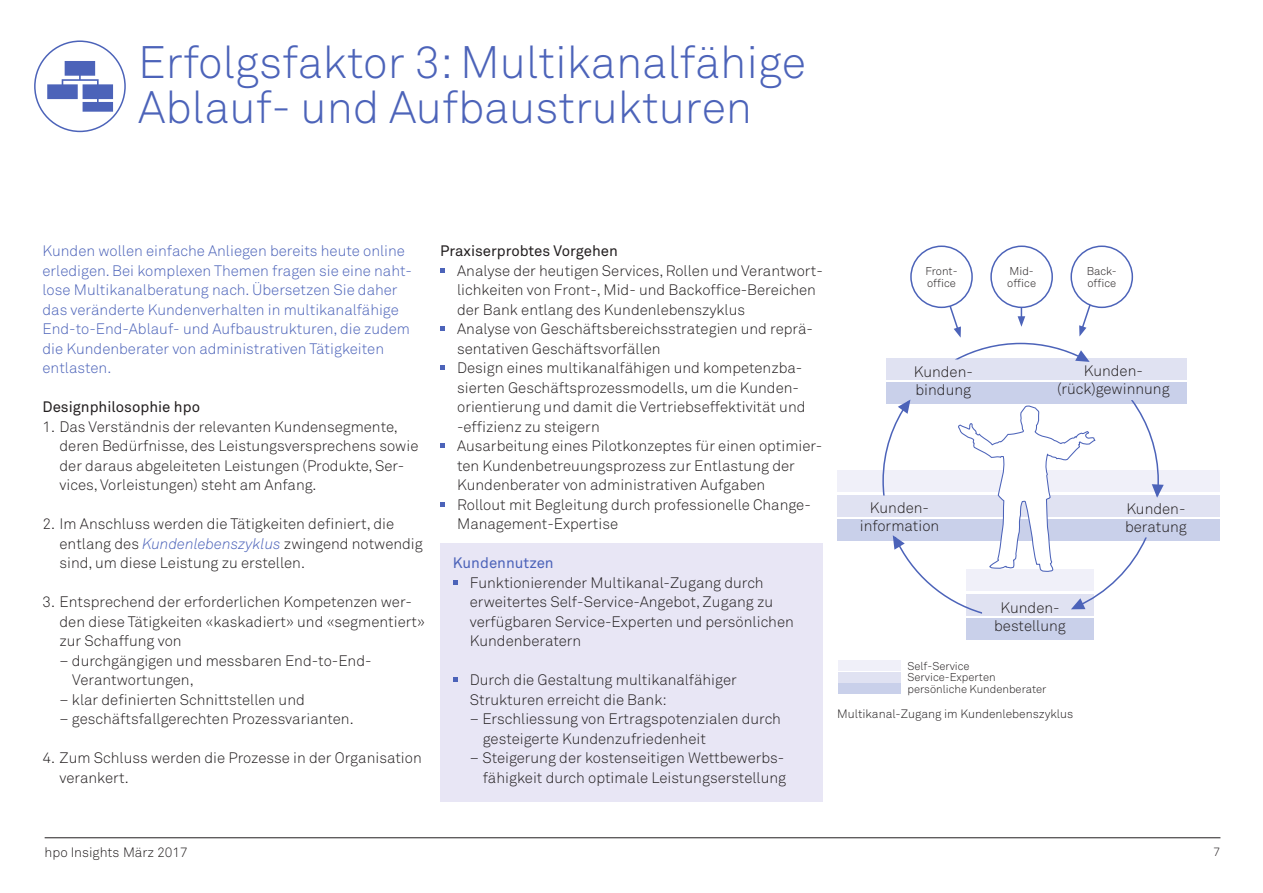
<style>
.page{position:relative;width:1263px;height:893px;background:#fff}
.page>*{position:absolute;margin:0;border:0;box-sizing:border-box;transform-origin:0 0}
.Seitentitel_30pt{font:300 45px "Akkurat Std";color:#4c63b9}
.Lauftext{font:300 15px/19.5px "Akkurat Std";color:#231f20}
.Lauftext-2{font:300 15px/19.5px "Akkurat Std";color:#4c63b9}
.Absatzformat_1{font:300 15px "Akkurat Std";color:#231f20}
.Lauftext-3{font:15px "Akkurat Std";color:#231f20}
.Lauftext-4{font:15px "Akkurat Std";color:#4c63b9}
.t1{font:300 13.5px "Akkurat Std";color:#231f20}
.Grafiken_Legenden{font:300 12px "Akkurat Std";color:#231f20}
.Absatzformat_1-2{font:300 11.25px "Akkurat Std";color:#231f20}
.s1{font-style:italic;color:#4c63b9}
</style>
<div class="page">
<hr style="left:45px;top:837px;width:1175px;height:1px;background:#231f20">
<svg style="left:440px;top:268px;width:4px;height:5px"></svg>
<svg style="left:440px;top:327px;width:4px;height:4px"></svg>
<svg style="left:440px;top:366px;width:4px;height:4px"></svg>
<svg style="left:440px;top:444px;width:4px;height:4px"></svg>
<svg style="left:440px;top:502px;width:4px;height:5px"></svg>
<div style="left:34px;top:40px;width:92px;height:92px;border:2px solid #4c63b9;border-radius:50%"></div>
<div style="left:440px;top:543px;width:383px;height:259px;background:#e8e6f5"></div>
<svg style="left:453px;top:580px;width:4px;height:5px"></svg>
<svg style="left:453px;top:678px;width:4px;height:4px"></svg>
<svg style="left:47px;top:61px;width:66px;height:51px"></svg>
<div style="left:966px;top:594px;width:127px;height:21px;background:#e0e2f2"></div>
<div style="left:966px;top:618px;width:127px;height:21px;background:#c9d0ea"></div>
<div style="left:838px;top:471px;width:382px;height:21px;background:#f0f0f9"></div>
<div style="left:838px;top:495px;width:382px;height:21px;background:#e0e2f2"></div>
<div style="left:838px;top:519px;width:382px;height:21px;background:#c9d0ea"></div>
<div style="left:886px;top:358px;width:301px;height:22px;background:#e0e2f2"></div>
<div style="left:886px;top:382px;width:301px;height:22px;background:#c9d0ea"></div>
<div style="left:838px;top:660px;width:62px;height:10px;background:#f0f0f9"></div>
<div style="left:838px;top:672px;width:62px;height:10px;background:#e0e2f2"></div>
<div style="left:838px;top:684px;width:62px;height:10px;background:#c9d0ea"></div>
<div style="left:910px;top:245px;width:63px;height:63px;border:2px solid #4c63b9;border-radius:50%"></div>
<div style="left:990px;top:245px;width:63px;height:63px;border:2px solid #4c63b9;border-radius:50%"></div>
<div style="left:1070px;top:245px;width:63px;height:63px;border:2px solid #4c63b9;border-radius:50%"></div>
<svg style="left:882px;top:400px;width:282px;height:214px"></svg>
<svg style="left:948px;top:303px;width:144px;height:59px"></svg>
<p class="Seitentitel_30pt" style="left:138px;top:35px;width:669px">Erfolgsfaktor 3: Multikanalfähige</p>
<p class="Seitentitel_30pt" style="left:138px;top:80px;width:615px">Ablauf- und Aufbaustrukturen</p>
<p class="Lauftext-2" style="left:43px;top:241px;width:371px">Kunden wollen einfache Anliegen bereits heute online erledigen. Bei komplexen Themen fragen sie eine naht&shy;lose Multikanalberatung nach. Übersetzen Sie daher das veränderte Kundenverhalten in multikanalfähige End-to-End-Ablauf- und Aufbaustrukturen, die zudem die Kundenberater von administrativen Tätigkeiten entlasten.</p>
<p class="Lauftext-3" style="left:43px;top:398px;width:159px">Designphilosophie hpo</p>
<p class="Lauftext" style="left:60px;top:417px;width:360px;text-indent:-17px">1. Das Verständnis der relevanten Kundensegmente, deren Bedürfnisse, des Leistungsversprechens sowie der daraus abgeleiteten Leistungen (Produkte, Ser&shy;vices, Vorleistungen) steht am Anfang.</p>
<p class="Lauftext" style="left:60px;top:514px;width:365px;text-indent:-17px">2. Im Anschluss werden die Tätigkeiten definiert, die entlang des <span class="s1">Kundenlebenszyklus</span> zwingend notwendig sind, um diese Leistung zu erstellen.</p>
<p class="Lauftext" style="left:60px;top:592px;width:367px;text-indent:-17px">3. Entsprechend der erforderlichen Kompetenzen wer&shy;den diese Tätigkeiten «kaskadiert» und «segmentiert» zur Schaffung von</p>
<p class="Lauftext" style="left:60px;top:651px;width:314px">– durchgängigen und messbaren End-to-End-</p>
<p class="Lauftext" style="left:72px;top:670px;width:123px">Verantwortungen,</p>
<p class="Lauftext" style="left:60px;top:690px;width:247px">– klar definierten Schnittstellen und</p>
<p class="Lauftext" style="left:60px;top:709px;width:296px">– geschäftsfallgerechten Prozessvarianten.</p>
<p class="Lauftext" style="left:60px;top:748px;width:364px;text-indent:-17px">4. Zum Schluss werden die Prozesse in der Organisation verankert.</p>
<p class="Lauftext-3" style="left:440px;top:242px;width:179px">Praxiserprobtes Vorgehen</p>
<p class="Lauftext" style="left:457px;top:261px;width:367px">Analyse der heutigen Services, Rollen und Verantwort&shy;lichkeiten von Front-, Mid- und Backoffice-Bereichen der Bank entlang des Kundenlebenszyklus</p>
<p class="Lauftext" style="left:457px;top:319px;width:357px">Analyse von Geschäftsbereichsstrategien und reprä&shy;sentativen Geschäftsvorfällen</p>
<p class="Lauftext" style="left:457px;top:358px;width:350px">Design eines multikanalfähigen und kompetenzba&shy;sierten Geschäftsprozessmodells, um die Kunden&shy;orientierung und damit die Vertriebseffektivität und -effizienz zu steigern</p>
<p class="Lauftext" style="left:457px;top:436px;width:367px">Ausarbeitung eines Pilotkonzeptes für einen optimier&shy;ten Kundenbetreuungsprozess zur Entlastung der<br>Kundenberater von administrativen Aufgaben</p>
<p class="Lauftext" style="left:457px;top:495px;width:355px">Rollout mit Begleitung durch professionelle Change-<br>Management-Expertise</p>
<p class="Lauftext-4" style="left:453px;top:554px;width:102px">Kundennutzen</p>
<p class="Lauftext" style="left:470px;top:573px;width:325px">Funktionierender Multikanal-Zugang durch erweitertes Self-Service-Angebot, Zugang zu verfügbaren Service-Experten und persönlichen Kundenberatern</p>
<p class="Lauftext" style="left:470px;top:670px;width:268px">Durch die Gestaltung multikanalfähiger<br>Strukturen erreicht die Bank:</p>
<p class="Lauftext" style="left:470px;top:709px;width:313px">– Erschliessung von Ertragspotenzialen durch</p>
<p class="Lauftext" style="left:483px;top:729px;width:225px">gesteigerte Kundenzufriedenheit</p>
<p class="Lauftext" style="left:470px;top:748px;width:316px">– Steigerung der kostenseitigen Wettbewerbs-</p>
<p class="Lauftext" style="left:483px;top:768px;width:305px">fähigkeit durch optimale Leistungserstellung</p>
<p class="Absatzformat_1-2" style="left:925px;top:264px;width:34px">Front-</p>
<p class="Absatzformat_1-2" style="left:927px;top:276px;width:30px">office</p>
<p class="Absatzformat_1" style="left:914px;top:363px;width:61px">Kunden-</p>
<p class="Absatzformat_1" style="left:915px;top:381px;width:57px">bindung</p>
<p class="Absatzformat_1-2" style="left:1009px;top:264px;width:26px">Mid-</p>
<p class="Absatzformat_1-2" style="left:1007px;top:276px;width:30px">office</p>
<p class="Absatzformat_1-2" style="left:1087px;top:264px;width:31px">Back-</p>
<p class="Absatzformat_1-2" style="left:1087px;top:276px;width:30px">office</p>
<p class="Absatzformat_1" style="left:1084px;top:362px;width:61px">Kunden-</p>
<p class="Absatzformat_1" style="left:1057px;top:380px;width:114px">(rück)gewinnung</p>
<p class="Absatzformat_1" style="left:870px;top:499px;width:61px">Kunden-</p>
<p class="Absatzformat_1" style="left:860px;top:517px;width:81px">information</p>
<p class="Absatzformat_1" style="left:1000px;top:599px;width:61px">Kunden-</p>
<p class="Absatzformat_1" style="left:994px;top:617px;width:73px">bestellung</p>
<p class="Absatzformat_1" style="left:1126px;top:500px;width:61px">Kunden-</p>
<p class="Absatzformat_1" style="left:1125px;top:518px;width:63px">beratung</p>
<p class="Absatzformat_1-2" style="left:907px;top:659px;width:64px">Self-Service</p>
<p class="Absatzformat_1-2" style="left:907px;top:671px;width:90px">Service-Experten</p>
<p class="Absatzformat_1-2" style="left:907px;top:683px;width:141px">persönliche Kundenberater</p>
<p class="Grafiken_Legenden" style="left:837px;top:706px;width:238px">Multikanal-Zugang im Kundenlebenszyklus</p>
<p class="t1" style="left:45px;top:844px;width:145px">hpo Insights März 2017</p>
<p class="Grafiken_Legenden" style="left:1213px;top:845px;width:8px">7</p>
</div>
